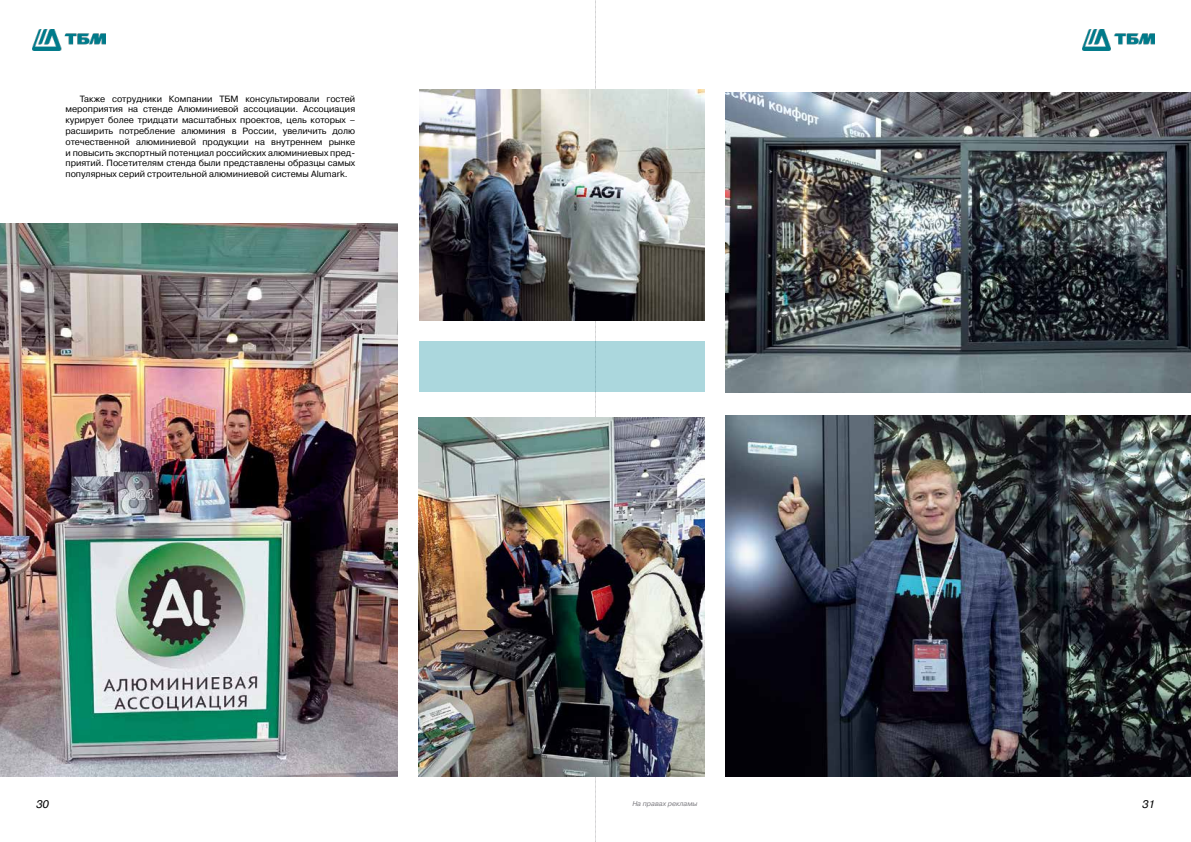
<style>
.page{position:relative;width:1191px;height:842px;background:#fff}
.page>*{position:absolute;margin:0;border:0;box-sizing:border-box;transform-origin:0 0}
.t1{font:italic 11px "Pragmatica C";color:#000}
.t2{font:9px/10.8px "Pragmatica C";color:#000;text-align:justify}
.t3{font:italic 7px "Pragmatica C";color:#7e7d82}
</style>
<div class="page">
<svg style="left:595px;top:0;width:1px;height:842px"></svg>
<img style="left:1082px;top:29px;width:73px;height:22px">
<img style="left:32px;top:29px;width:73px;height:22px">
<img style="left:725px;top:415px;width:466px;height:362px">
<img style="left:0;top:223px;width:398px;height:554px">
<img style="left:726px;top:92px;width:465px;height:301px">
<img style="left:419px;top:418px;width:285px;height:359px">
<img style="left:419px;top:89px;width:285px;height:231px">
<div style="left:419px;top:342px;width:285px;height:50px;background:#abd7dd"></div>
<p class="t2" style="left:65px;top:93px;width:291px;text-indent:14px">Также сотрудники Компании ТБМ консультировали гостей мероприятия на стенде Алюминиевой ассоциации. Ассоциация курирует более тридцати масштабных проектов, цель которых – расширить потребление алюминия в России, увеличить долю отечественной алюминиевой продукции на внутреннем рынке и повысить экспортный потенциал российских алюминиевых пред&shy;приятий. Посетителям стенда были представлены образцы самых популярных серий строительной алюминиевой системы Alumark.</p>
<p class="t1" style="left:36px;top:798px;width:14px">30</p>
<p class="t3" style="left:632px;top:800px;width:67px">На правах рекламы</p>
<p class="t1" style="left:1142px;top:798px;width:14px">31</p>
</div>
